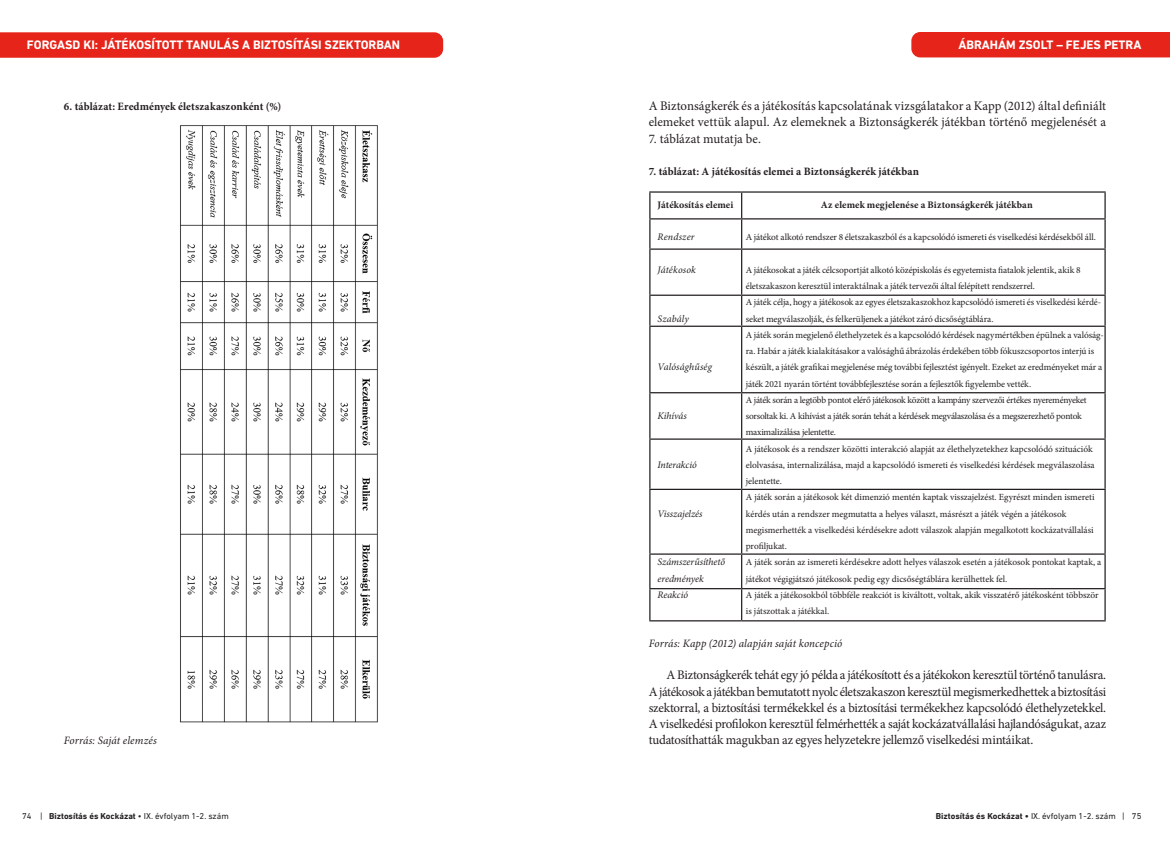
<style>
.page{position:relative;width:1170px;height:844px;background:#fff}
.page>*{position:absolute;margin:0;border:0;box-sizing:border-box;transform-origin:0 0}
.foszoveg{font:13.12px/16.2px "Minion Pro";color:#231f20}
.kategoria_balra{font:700 12.5px "DIN Next LT Pro";color:#fff}
.foszoveg-2{font:700 11.25px "Minion Pro";letter-spacing:.01em;color:#231f20}
.foszoveg-3{font:italic 11.25px "Minion Pro";letter-spacing:.01em;color:#231f20}
.t1{font:italic 10px "Minion Pro";color:#231f20}
.t2{font:700 10px "Minion Pro";letter-spacing:.01em;color:#231f20}
.t3{font:italic 10px "Minion Pro";letter-spacing:.02em;color:#231f20}
.t4{font:9.38px/16.2px "Minion Pro";letter-spacing:-.005em;color:#231f20}
.t5{font:9.38px/16.2px "Minion Pro";letter-spacing:-.03em;color:#231f20}
.t6{font:8.75px "DIN Next LT Pro";color:#231f20}
.s1{font-weight:700}
</style>
<div class="page">
<img style="left:180px;top:125px;width:198px;height:598px">
<hr style="left:649px;top:191px;width:92px;height:2px;background:#231f20">
<hr style="left:741px;top:191px;width:364px;height:2px;background:#231f20">
<hr style="left:649px;top:218px;width:92px;height:1px;background:#231f20">
<svg style="left:649px;top:192px;width:1px;height:56px"></svg>
<hr style="left:741px;top:218px;width:364px;height:1px;background:#231f20">
<svg style="left:741px;top:192px;width:1px;height:56px"></svg>
<svg style="left:1104px;top:192px;width:1px;height:56px"></svg>
<hr style="left:649px;top:248px;width:92px;height:2px;background:#231f20">
<hr style="left:649px;top:250px;width:1px;height:44px;background:#231f20">
<hr style="left:741px;top:248px;width:364px;height:2px;background:#231f20">
<hr style="left:741px;top:250px;width:1px;height:44px;background:#231f20">
<hr style="left:1104px;top:250px;width:1px;height:44px;background:#231f20">
<hr style="left:649px;top:294px;width:92px;height:2px;background:#231f20">
<svg style="left:649px;top:296px;width:1px;height:29px"></svg>
<hr style="left:741px;top:294px;width:364px;height:2px;background:#231f20">
<svg style="left:741px;top:296px;width:1px;height:29px"></svg>
<svg style="left:1104px;top:296px;width:1px;height:29px"></svg>
<hr style="left:649px;top:325px;width:92px;height:2px;background:#231f20">
<hr style="left:649px;top:327px;width:1px;height:65px;background:#231f20">
<hr style="left:741px;top:325px;width:364px;height:2px;background:#231f20">
<hr style="left:741px;top:327px;width:1px;height:65px;background:#231f20">
<hr style="left:1104px;top:327px;width:1px;height:65px;background:#231f20">
<hr style="left:649px;top:392px;width:92px;height:1px;background:#231f20">
<hr style="left:649px;top:393px;width:1px;height:45px;background:#231f20">
<hr style="left:741px;top:392px;width:364px;height:1px;background:#231f20">
<hr style="left:741px;top:393px;width:1px;height:45px;background:#231f20">
<hr style="left:1104px;top:393px;width:1px;height:45px;background:#231f20">
<hr style="left:649px;top:438px;width:92px;height:1px;background:#231f20">
<hr style="left:649px;top:439px;width:1px;height:49px;background:#231f20">
<hr style="left:741px;top:438px;width:364px;height:1px;background:#231f20">
<hr style="left:741px;top:439px;width:1px;height:49px;background:#231f20">
<hr style="left:1104px;top:439px;width:1px;height:49px;background:#231f20">
<hr style="left:649px;top:488px;width:92px;height:2px;background:#231f20">
<hr style="left:649px;top:490px;width:1px;height:63px;background:#231f20">
<hr style="left:741px;top:488px;width:364px;height:2px;background:#231f20">
<hr style="left:741px;top:490px;width:1px;height:63px;background:#231f20">
<hr style="left:1104px;top:490px;width:1px;height:63px;background:#231f20">
<hr style="left:649px;top:553px;width:92px;height:1px;background:#231f20">
<hr style="left:649px;top:554px;width:1px;height:34px;background:#231f20">
<hr style="left:741px;top:553px;width:364px;height:1px;background:#231f20">
<hr style="left:741px;top:554px;width:1px;height:34px;background:#231f20">
<hr style="left:1104px;top:554px;width:1px;height:34px;background:#231f20">
<hr style="left:649px;top:588px;width:92px;height:1px;background:#231f20">
<hr style="left:649px;top:589px;width:1px;height:31px;background:#231f20">
<hr style="left:741px;top:588px;width:364px;height:1px;background:#231f20">
<hr style="left:741px;top:589px;width:1px;height:31px;background:#231f20">
<hr style="left:1104px;top:589px;width:1px;height:31px;background:#231f20">
<hr style="left:649px;top:620px;width:92px;height:1px;background:#231f20">
<hr style="left:741px;top:620px;width:364px;height:1px;background:#231f20">
<svg style="left:0;top:32px;width:443px;height:26px;background:#e7291e"></svg>
<div style="left:911px;top:32px;width:258px;height:25px;background:#e72419"></div>
<p class="kategoria_balra" style="left:27px;top:38px;width:375px">FORGASD KI: JÁTÉKOSÍTOTT TANULÁS A BIZTOSÍTÁSI SZEKTORBAN</p>
<p class="kategoria_balra" style="left:958px;top:38px;width:184px">ÁBRAHÁM ZSOLT – FEJES PETRA</p>
<p class="foszoveg-2" style="left:64px;top:98px;width:219px">6. táblázat: Eredmények életszakaszonként (%)</p>
<p class="foszoveg-3" style="left:64px;top:732px;width:95px">Forrás: Saját elemzés</p>
<p class="foszoveg" style="left:648px;top:98px;width:459px">A Biztonságkerék és a játékosítás kapcsolatának vizsgálatakor a Kapp (2012) által definiált elemeket vettük alapul. Az elemeknek a Biztonságkerék játékban történő megjelenését a</p>
<p class="foszoveg" style="left:648px;top:130px;width:114px">7. táblázat mutatja be.</p>
<p class="foszoveg-2" style="left:648px;top:163px;width:272px">7. táblázat: A játékosítás elemei a Biztonságkerék játékban</p>
<p class="t2" style="left:657px;top:197px;width:77px">Játékosítás elemei</p>
<p class="t2" style="left:820px;top:197px;width:213px">Az elemek megjelenése a Biztonságkerék játékban</p>
<p class="t3" style="left:657px;top:230px;width:39px">Rendszer</p>
<p class="t4" style="left:745px;top:229px;width:351px">A játékot alkotó rendszer 8 életszakaszból és a kapcsolódó ismereti és viselkedési kérdésekből áll.</p>
<p class="t1" style="left:657px;top:262px;width:40px">Játékosok</p>
<p class="t4" style="left:745px;top:261px;width:336px">A játékosokat a játék célcsoportját alkotó középiskolás és egyetemista fiatalok jelentik, akik 8 életszakaszon keresztül interaktálnak a játék tervezői által felépített rendszerrel.</p>
<p class="t1" style="left:657px;top:311px;width:33px">Szabály</p>
<p class="t4" style="left:745px;top:294px;width:357px">A játék célja, hogy a játékosok az egyes életszakaszokhoz kapcsolódó ismereti és viselkedési kérdé&shy;seket megválaszolják, és felkerüljenek a játékot záró dicsőségtáblára.</p>
<p class="t1" style="left:657px;top:360px;width:56px">Valósághűség</p>
<p class="t1" style="left:657px;top:409px;width:31px">Kihívás</p>
<p class="t1" style="left:657px;top:457px;width:41px">Interakció</p>
<p class="t1" style="left:657px;top:506px;width:46px">Visszajelzés</p>
<p class="t1" style="left:657px;top:555px;width:69px">Számszerűsíthető</p>
<p class="t1" style="left:657px;top:571px;width:48px">eredmények</p>
<p class="t4" style="left:745px;top:326px;width:359px">A játék során megjelenő élethelyzetek és a kapcsolódó kérdések nagymértékben épülnek a valóság&shy;ra. Habár a játék kialakításakor a valósághű ábrázolás érdekében több fókuszcsoportos interjú is készült, a játék grafikai megjelenése még további fejlesztést igényelt. Ezeket az eredményeket már a játék 2021 nyarán történt továbbfejlesztése során a fejlesztők figyelembe vették.</p>
<p class="t5" style="left:745px;top:391px;width:342px">A játék során a legtöbb pontot elérő játékosok között a kampány szervezői értékes nyereményeket sorsoltak ki. A kihívást a játék során tehát a kérdések megválaszolása és a megszerezhető pontok maximalizálása jelentette.</p>
<p class="t4" style="left:745px;top:440px;width:350px">A játékosok és a rendszer közötti interakció alapját az élethelyzetekhez kapcsolódó szituációk elolvasása, internalizálása, majd a kapcsolódó ismereti és viselkedési kérdések megválaszolása jelentette.</p>
<p class="t4" style="left:745px;top:489px;width:350px">A játék során a játékosok két dimenzió mentén kaptak visszajelzést. Egyrészt minden ismereti kérdés után a rendszer megmutatta a helyes választ, másrészt a játék végén a játékosok megismerhették a viselkedési kérdésekre adott válaszok alapján megalkotott kockázatvállalási profiljukat.</p>
<p class="t4" style="left:745px;top:554px;width:357px">A játék során az ismereti kérdésekre adott helyes válaszok esetén a játékosok pontokat kaptak, a játékot végigjátszó játékosok pedig egy dicsőségtáblára kerülhettek fel.</p>
<p class="t1" style="left:657px;top:587px;width:32px">Reakció</p>
<p class="t4" style="left:745px;top:586px;width:354px">A játék a játékosokból többféle reakciót is kiváltott, voltak, akik visszatérő játékosként többször is játszottak a játékkal.</p>
<p class="foszoveg-3" style="left:648px;top:635px;width:195px">Forrás: Kapp (2012) alapján saját koncepció</p>
<p class="foszoveg" style="left:648px;top:666px;width:459px;text-align:justify;text-indent:18px">A Biztonságkerék tehát egy jó példa a játékosított és a játékokon keresztül történő tanulásra.<br>A játékosok a játékban bemutatott nyolc életszakaszon keresztül megismerkedhettek a biztosítási szektorral, a biztosítási termékekkel és a biztosítási termékekhez kapcsolódó élethelyzetekkel.<br>A viselkedési profilokon keresztül felmérhették a saját kockázatvállalási hajlandóságukat, azaz tudatosíthatták magukban az egyes helyzetekre jellemző viselkedési mintáikat.</p>
<p class="t6" style="left:22px;top:810px;width:208px">74 | <span class="s1">Biztosítás és Kockázat</span> • IX. évfolyam 1-2. szám</p>
<p class="t6" style="left:935px;top:810px;width:207px"><span class="s1">Biztosítás és Kockázat •</span> IX. évfolyam 1-2. szám | 75</p>
</div>
